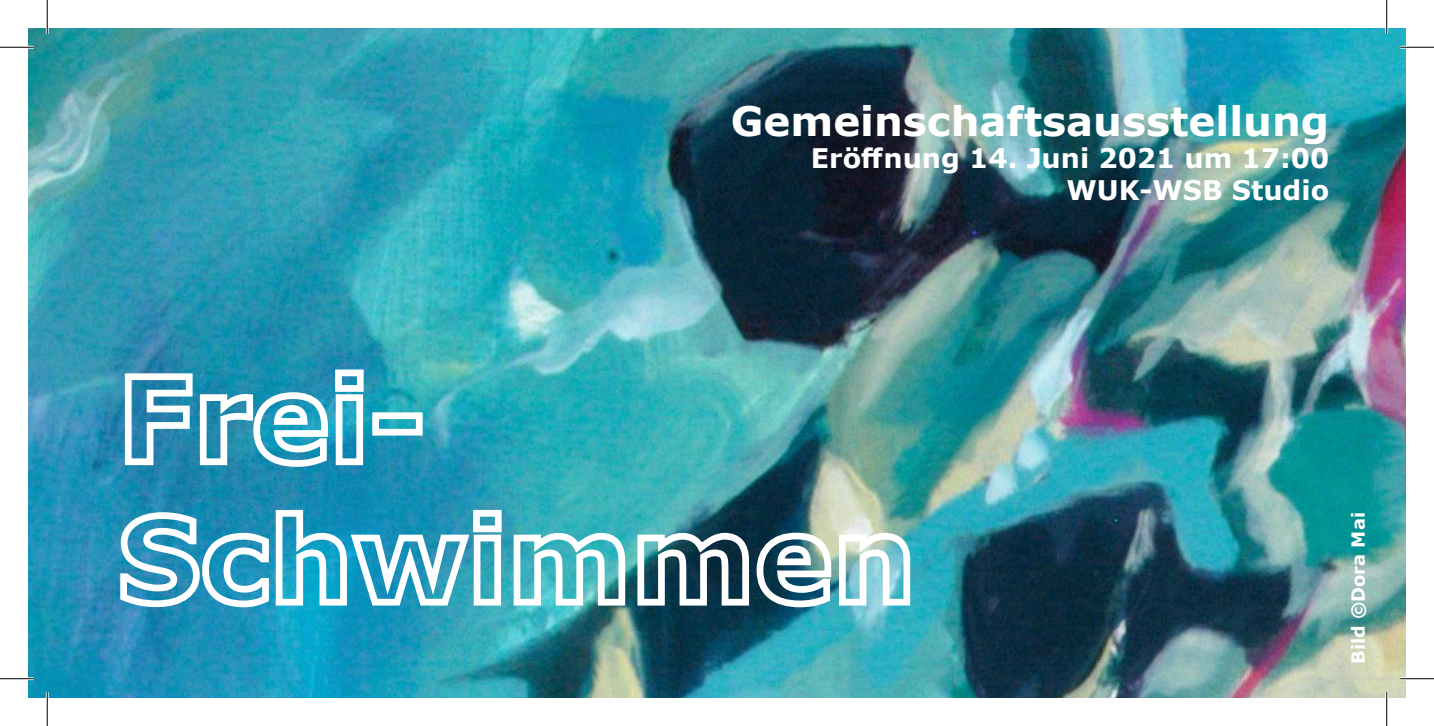
<style>
.page{position:relative;width:1434px;height:726px;background:#fff}
.page>*{position:absolute;margin:0;border:0;box-sizing:border-box;transform-origin:0 0}
.Outlines{font:700 40.5px "Verdana";color:#fff}
.Outlines-2{font:700 27px "Verdana";color:#fff}
.Outlines-3{font:700 18px "Verdana";color:#fff}
</style>
<div class="page">
<img style="left:28px;top:28px;width:1378px;height:670px">
<svg style="left:122px;top:366px;width:245px;height:104px"></svg>
<div style="left:372px;top:412px;width:51px;height:24px;border:7px solid #fff"></div>
<img style="left:117px;top:506px;width:797px;height:106px">
<hr style="left:0;top:46px;width:34px;height:3px;background:#fff">
<hr style="left:1400px;top:46px;width:34px;height:3px;background:#fff">
<hr style="left:0;top:677px;width:34px;height:3px;background:#fff">
<hr style="left:1400px;top:677px;width:34px;height:3px;background:#fff">
<hr style="left:46px;top:0;width:3px;height:34px;background:#fff">
<hr style="left:46px;top:692px;width:3px;height:34px;background:#fff">
<hr style="left:1385px;top:0;width:3px;height:34px;background:#fff">
<hr style="left:1385px;top:692px;width:3px;height:34px;background:#fff">
<hr style="left:0;top:47px;width:34px;height:1px;background:#000">
<hr style="left:1400px;top:47px;width:34px;height:1px;background:#000">
<hr style="left:0;top:678px;width:34px;height:1px;background:#000">
<hr style="left:1400px;top:678px;width:34px;height:1px;background:#000">
<hr style="left:47px;top:0;width:1px;height:34px;background:#000">
<hr style="left:47px;top:692px;width:1px;height:34px;background:#000">
<hr style="left:1386px;top:0;width:1px;height:34px;background:#000">
<hr style="left:1386px;top:692px;width:1px;height:34px;background:#000">
<p class="Outlines" style="left:731px;top:92px;width:600px">Gemeinschaftsausstellung</p>
<p class="Outlines-2" style="left:811px;top:139px;width:520px">Eröffnung 14. Juni 2021 um 17:00</p>
<p class="Outlines-2" style="left:1066px;top:171px;width:264px">WUK-WSB Studio</p>
<p class="Outlines-3" style="left:1345px;top:664px;width:153px;rotate:-90deg">Bild ©Dora Mai</p>
</div>
